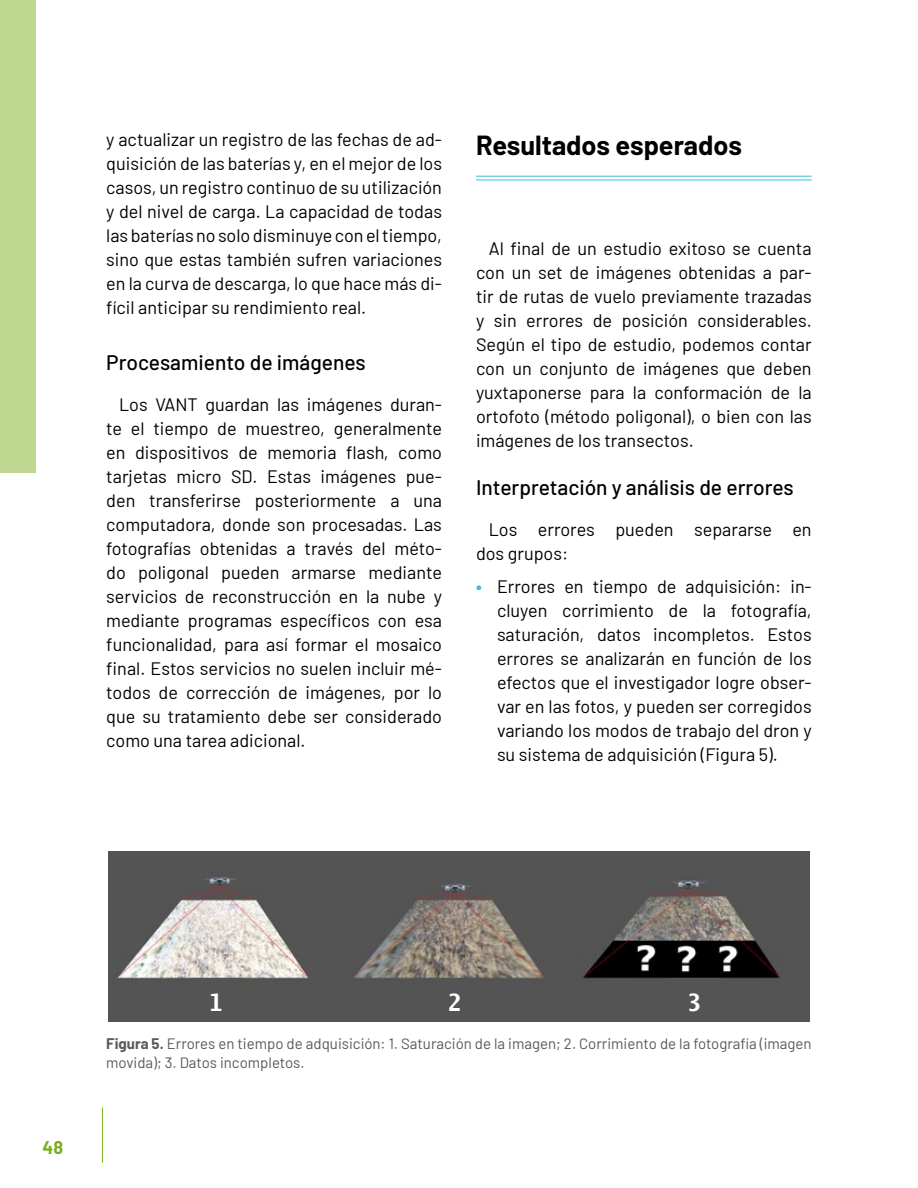
<style>
.page{position:relative;width:918px;height:1188px;background:#fff}
.page>*{position:absolute;margin:0;border:0;box-sizing:border-box;transform-origin:0 0}
.t1{font:700 27px "Barlow";color:#000}
.t2{font:700 24px "Lucida Sans Typewriter";color:#fff}
.t3{font:500 21px "Barlow";color:#000}
.t4{font:18px/24px "Barlow";color:#000;text-align:justify}
.t5{font:700 18px "Barlow";color:#7aad21}
.t6{font:15px/19.5px "Barlow";color:#58595b}
.s1{font-weight:700;color:#3dbfdb}
.s2{font-weight:700}
</style>
<div class="page">
<div style="left:0;top:0;width:36px;height:473px;background:#bdd690"></div>
<hr style="left:102px;top:1108px;width:1px;height:55px;background:#7aad21">
<hr style="left:476px;top:176px;width:336px;height:1px;background:#3dbfdb">
<hr style="left:476px;top:180px;width:336px;height:1px;background:#3dbfdb">
<img style="left:108px;top:851px;width:702px;height:170px">
<div style="left:429px;top:978px;width:53px;height:43px;background:#545454"></div>
<div style="left:190px;top:978px;width:53px;height:43px;background:#545454"></div>
<div style="left:669px;top:978px;width:53px;height:43px;background:#545454"></div>
<p class="t4" style="left:106px;top:126px;width:337px">y actualizar un registro de las fechas de ad&shy;quisición de las baterías y, en el mejor de los casos, un registro continuo de su utilización y del nivel de carga. La capacidad de todas las baterías no solo disminuye con el tiempo, sino que estas también sufren variaciones en la curva de descarga, lo que hace más di&shy;fícil anticipar su rendimiento real.</p>
<p class="t3" style="left:106px;top:347px;width:261px">Procesamiento de imágenes</p>
<p class="t4" style="left:106px;top:391px;width:337px;text-indent:13px">Los VANT guardan las imágenes duran&shy;te el tiempo de muestreo, generalmente en dispositivos de memoria flash, como tarjetas micro SD. Estas imágenes pue&shy;den transferirse posteriormente a una computadora, donde son procesadas. Las fotografías obtenidas a través del méto&shy;do poligonal pueden armarse mediante servicios de reconstrucción en la nube y mediante programas específicos con esa funcionalidad, para así formar el mosaico final. Estos servicios no suelen incluir mé&shy;todos de corrección de imágenes, por lo que su tratamiento debe ser considerado como una tarea adicional.</p>
<h1 class="t1" style="left:476px;top:125px;width:268px">Resultados esperados</h1>
<p class="t4" style="left:476px;top:235px;width:337px;text-indent:13px">Al final de un estudio exitoso se cuenta con un set de imágenes obtenidas a par&shy;tir de rutas de vuelo previamente trazadas y sin errores de posición considerables.<br>Según el tipo de estudio, podemos contar con un conjunto de imágenes que deben yuxtaponerse para la conformación de la ortofoto (método poligonal), o bien con las imágenes de los transectos.</p>
<p class="t3" style="left:476px;top:472px;width:319px">Interpretación y análisis de errores</p>
<p class="t4" style="left:476px;top:516px;width:337px;text-indent:13px">Los errores pueden separarse en dos grupos:</p>
<p class="t4" style="left:497px;top:573px;width:316px;text-indent:-21px"><span class="s1">•</span> Errores en tiempo de adquisición: in&shy;cluyen corrimiento de la fotografía, saturación, datos incompletos. Estos errores se analizarán en función de los efectos que el investigador logre obser&shy;var en las fotos, y pueden ser corregidos variando los modos de trabajo del dron y su sistema de adquisición (Figura 5).</p>
<p class="t5" style="left:43px;top:1135px;width:22px">48</p>
<h2 class="t2" style="left:209px;top:989px;width:16px">1</h2>
<h2 class="t2" style="left:447px;top:989px;width:16px">2</h2>
<h2 class="t2" style="left:687px;top:989px;width:16px">3</h2>
<p class="t6" style="left:106px;top:1033px;width:707px"><span class="s2">Figura 5.</span> Errores en tiempo de adquisición: 1. Saturación de la imagen; 2. Corrimiento de la fotografía (imagen movida); 3. Datos incompletos.</p>
</div>
